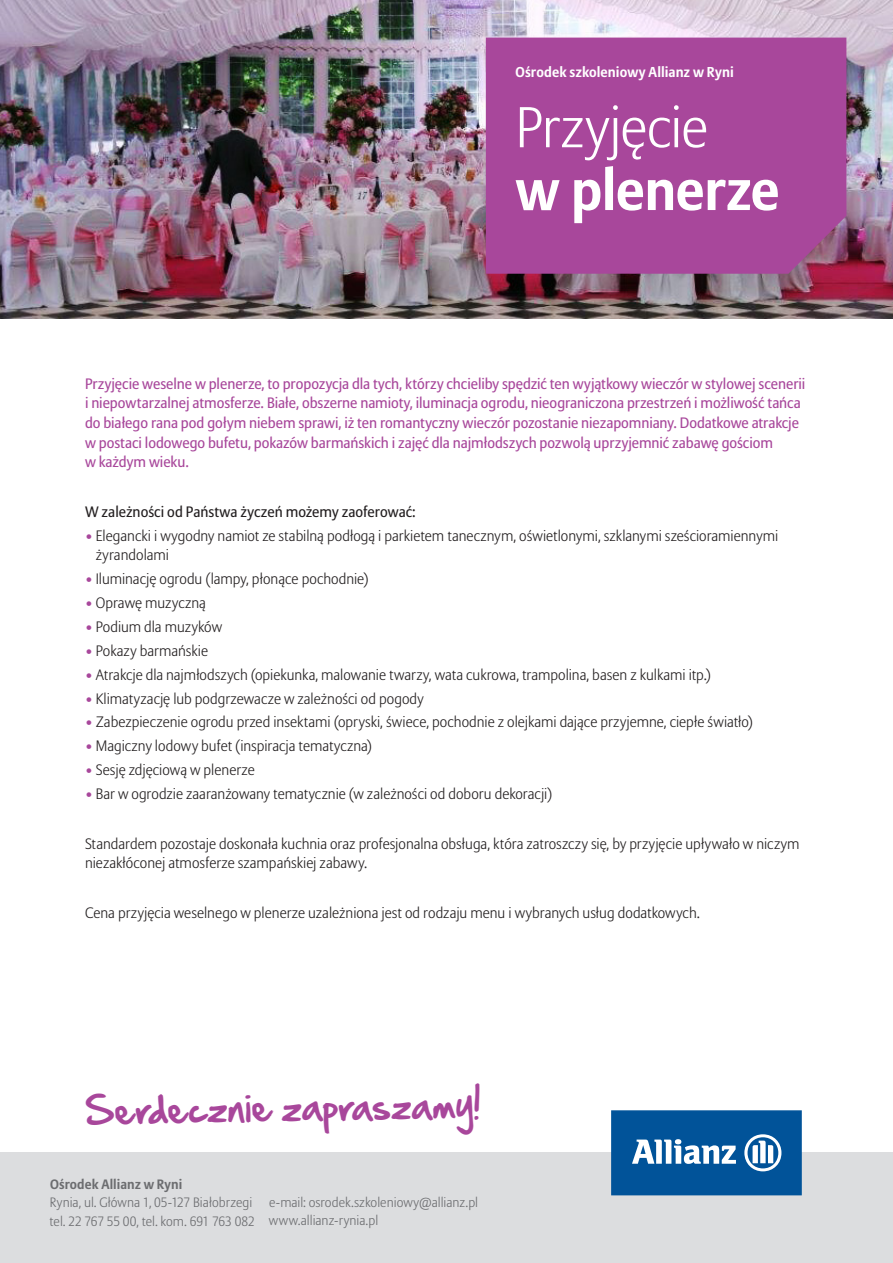
<style>
.page{position:relative;width:893px;height:1263px;background:#fff}
.page>*{position:absolute;margin:0;border:0;box-sizing:border-box;transform-origin:0 0}
.Legal_entity_9_5_13{font:300 57px/62.7px "Allianz Sans CE";letter-spacing:-.015em;color:#fff}
.Legal_entity_9_5_13-2{font:34.65px "Hand Of Sean";color:#a8479b;scale:.96 1}
.t1{font:300 15px/19.6px "Allianz Sans";color:#231f20}
.t2{font:15px/19.6px "Allianz Sans";letter-spacing:-.005em;color:#a8479b}
.t3{font:15px "Allianz Sans";color:#231f20}
.Legal_entity_9_5_13-3{font:700 14.25px "Allianz Sans";letter-spacing:.005em;color:#fff}
.t4{font:300 13.5px/18px "Allianz Sans CE";letter-spacing:.005em;color:#6c6d70}
.s1{font-weight:700}
.s2{font-family:"Allianz Sans CE";color:#a8479b}
</style>
<div class="page">
<div style="left:0;top:1153px;width:893px;height:110px;background:#dcdddf"></div>
<div style="left:611px;top:1110px;width:191px;height:85px;background:#015399;border:2px solid #015399"></div>
<svg style="left:632px;top:1139px;width:104px;height:25px"></svg>
<svg style="left:744px;top:1134px;width:37px;height:37px"></svg>
<img style="left:0;top:0;width:893px;height:319px">
<div style="left:486px;top:38px;width:360px;height:236px;background:#a8479b"></div>
<p class="Legal_entity_9_5_13-3" style="left:516px;top:63px;width:220px">Ośrodek szkoleniowy Allianz w Ryni</p>
<p class="Legal_entity_9_5_13" style="left:516px;top:99px;width:266px">Przyjęcie<br><span class="s1">w plenerze</span></p>
<p class="t2" style="left:85px;top:374px;width:722px">Przyjęcie weselne w plenerze, to propozycja dla tych, którzy chcieliby spędzić ten wyjątkowy wieczór w stylowej scenerii i niepowtarzalnej atmosferze. Białe, obszerne namioty, iluminacja ogrodu, nieograniczona przestrzeń i możliwość tańca do białego rana pod gołym niebem sprawi, iż ten romantyczny wieczór pozostanie niezapomniany. Dodatkowe atrakcje w postaci lodowego bufetu, pokazów barmańskich i zajęć dla najmłodszych pozwolą uprzyjemnić zabawę gościom<br>w każdym wieku.</p>
<p class="t3" style="left:85px;top:502px;width:332px">W zależności od Państwa życzeń możemy zaoferować:</p>
<p class="t1" style="left:96px;top:526px;width:684px;text-indent:-11px"><span class="s2">•</span> Elegancki i wygodny namiot ze stabilną podłogą i parkietem tanecznym, oświetlonymi, szklanymi sześcioramiennymi żyrandolami</p>
<p class="t1" style="left:85px;top:570px;width:285px"><span class="s2">•</span> Iluminację ogrodu (lampy, płonące pochodnie)</p>
<p class="t1" style="left:85px;top:594px;width:122px"><span class="s2">•</span> Oprawę muzyczną</p>
<p class="t1" style="left:85px;top:617px;width:139px"><span class="s2">•</span> Podium dla muzyków</p>
<p class="t1" style="left:85px;top:641px;width:125px"><span class="s2">•</span> Pokazy barmańskie</p>
<p class="t1" style="left:85px;top:665px;width:627px"><span class="s2">•</span> Atrakcje dla najmłodszych (opiekunka, malowanie twarzy, wata cukrowa, trampolina, basen z kulkami itp.)</p>
<p class="t1" style="left:85px;top:689px;width:340px"><span class="s2">•</span> Klimatyzację lub podgrzewacze w zależności od pogody</p>
<p class="t1" style="left:85px;top:713px;width:670px"><span class="s2">•</span> Zabezpieczenie ogrodu przed insektami (opryski, świece, pochodnie z olejkami dające przyjemne, ciepłe światło)</p>
<p class="t1" style="left:85px;top:737px;width:289px"><span class="s2">•</span> Magiczny lodowy bufet (inspiracja tematyczna)</p>
<p class="t1" style="left:85px;top:761px;width:171px"><span class="s2">•</span> Sesję zdjęciową w plenerze</p>
<p class="t1" style="left:85px;top:785px;width:469px"><span class="s2">•</span> Bar w ogrodzie zaaranżowany tematycznie (w zależności od doboru dekoracji)</p>
<p class="t1" style="left:85px;top:834px;width:716px">Standardem pozostaje doskonała kuchnia oraz profesjonalna obsługa, która zatroszczy się, by przyjęcie upływało w niczym niezakłóconej atmosferze szampańskiej zabawy.</p>
<p class="t1" style="left:85px;top:903px;width:616px">Cena przyjęcia weselnego w plenerze uzależniona jest od rodzaju menu i wybranych usług dodatkowych.</p>
<p class="Legal_entity_9_5_13-2" style="left:85px;top:1079px;width:413px;rotate:-1deg">Serdecznie zapraszamy!</p>
<p class="t4" style="left:50px;top:1176px;width:207px"><span class="s1">Ośrodek Allianz w Ryni<br></span>Rynia, ul. Główna 1, 05-127 Białobrzegi tel. 22 767 55 00, tel. kom. 691 763 082</p>
<p class="t4" style="left:269px;top:1194px;width:211px">e-mail: osrodek.szkoleniowy@allianz.pl www.allianz-rynia.pl</p>
</div>
